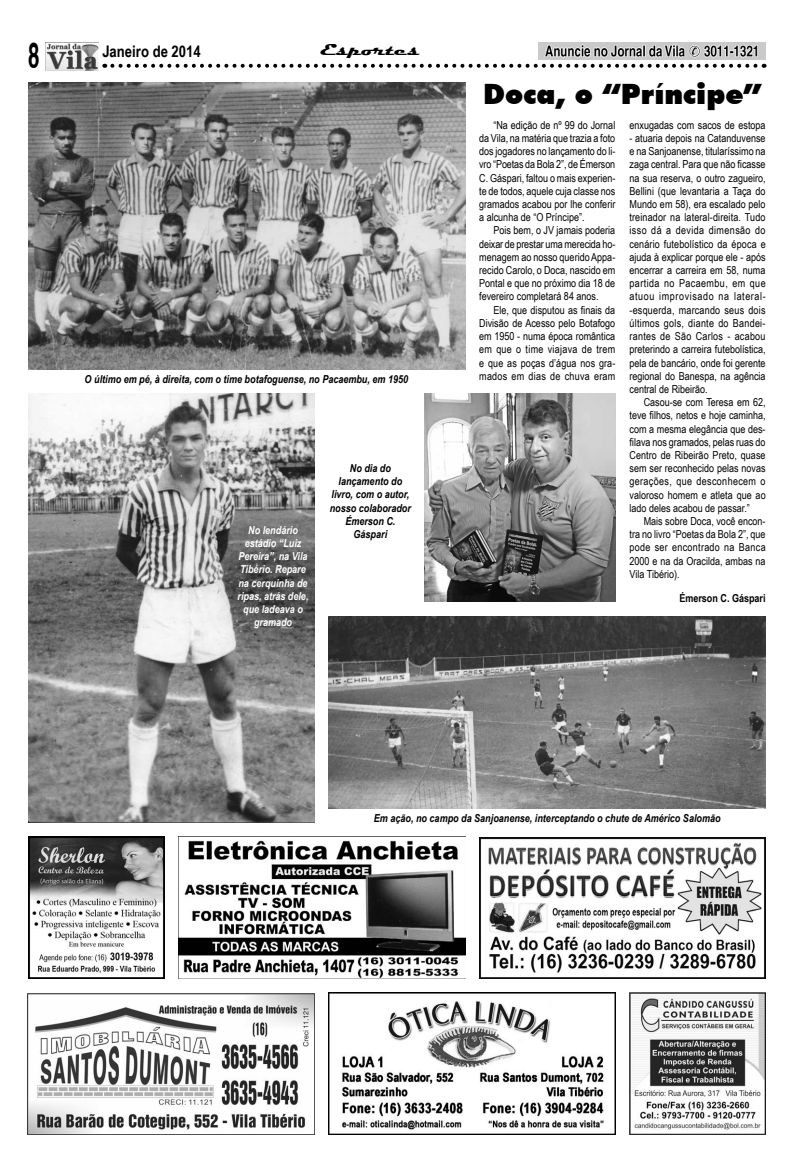
<style>
.page{position:relative;width:794px;height:1163px;background:#fff}
.page>*{position:absolute;margin:0;border:0;box-sizing:border-box;transform-origin:0 0}
.t1{font:700 condensed 35.4px "Helvetica";color:#000;scale:.7 1}
.t2{font:900 28px "Futura BT";color:#000}
.t3{font:700 16px "Arial Narrow";color:#000}
.t4{font:700 16px "Magneto";color:#000;scale:1.3 1}
.t5{font:11px/13.2px "Arial Narrow";color:#000;text-align:justify}
.t6{font:italic 700 11px/13.2px "Arial Narrow";color:#000;text-align:center}
.t7{font:italic 700 11px/13.2px "Arial Narrow";color:#fff;text-align:center}
.t8{font:11px "Arial Narrow";letter-spacing:.025em;color:#000}
.t9{font:700 11px "Arial Narrow";color:#000}
</style>
<div class="page">
<img style="left:46px;top:42px;width:52px;height:29px">
<svg style="left:112px;top:42px;width:652px;height:26px"></svg>
<img style="left:329px;top:992px;width:286px;height:142px">
<img style="left:479px;top:837px;width:286px;height:141px">
<img style="left:28px;top:993px;width:287px;height:141px">
<img style="left:179px;top:836px;width:286px;height:142px">
<img style="left:329px;top:617px;width:436px;height:191px">
<img style="left:28px;top:82px;width:437px;height:287px">
<img style="left:28px;top:393px;width:287px;height:429px">
<img style="left:425px;top:393px;width:190px;height:208px">
<img style="left:629px;top:992px;width:136px;height:142px">
<img style="left:28px;top:836px;width:136px;height:142px">
<h1 class="t1" style="left:28px;top:34px;width:18px">8</h1>
<h3 class="t4" style="left:320px;top:41px;width:78px">Esportes</h3>
<h3 class="t3" style="left:102px;top:39px;width:100px">Janeiro de 2014</h3>
<h2 class="t2" style="left:483px;top:77px;width:280px">Doca, o “Príncipe”</h2>
<p class="t5" style="left:479px;top:118px;width:138px;text-indent:14px">“Na edição de nº 99 do Jornal da Vila, na matéria que trazia a foto dos jogadores no lançamento do li&shy;vro “Poetas da Bola 2”, de Émerson C. Gáspari, faltou o mais experien&shy;te de todos, aquele cuja classe nos gramados acabou por lhe conferir a alcunha de “O Príncipe”.</p>
<p class="t5" style="left:479px;top:223px;width:138px;text-indent:14px">Pois bem, o JV jamais poderia deixar de prestar uma merecida ho&shy;menagem ao nosso querido Appa&shy;recido Carolo, o Doca, nascido em Pontal e que no próximo dia 18 de fevereiro completará 84 anos.</p>
<p class="t5" style="left:479px;top:303px;width:138px;text-indent:14px">Ele, que disputou as finais da Divisão de Acesso pelo Botafogo em 1950 - numa época romântica em que o time viajava de trem e que as poças d’água nos gra-</p>
<p class="t6" style="left:85px;top:371px;width:325px">O último em pé, à direita, com o time botafoguense, no Pacaembu, em 1950</p>
<p class="t8" style="left:479px;top:368px;width:138px">mados em dias de chuva eram</p>
<p class="t7" style="left:238px;top:522px;width:72px">No lendário estádio “Luiz<br>Pereira”, na Vila<br>Tibério. Repare na cerquinha de ripas, atrás dele, que ladeava o gramado</p>
<p class="t6" style="left:330px;top:461px;width:83px">No dia do lançamento do livro, com o autor, nosso colaborador<br>Émerson C.<br>Gáspari</p>
<p class="t5" style="left:629px;top:118px;width:138px">enxugadas com sacos de estopa</p>
<p class="t5" style="left:629px;top:131px;width:138px">- atuaria depois na Catanduvense e na Sanjoanense, titularíssimo na zaga central. Para que não ficasse na sua reserva, o outro zagueiro, Bellini (que levantaria a Taça do Mundo em 58), era escalado pelo treinador na lateral-direita. Tudo isso dá a devida dimensão do cenário futebolístico da época e ajuda à explicar porque ele - após encerrar a carreira em 58, numa partida no Pacaembu, em que atuou improvisado na lateral--esquerda, marcando seus dois últimos gols, diante do Bandei&shy;rantes de São Carlos - acabou preterindo a carreira futebolística, pela de bancário, onde foi gerente regional do Banespa, na agência central de Ribeirão.</p>
<p class="t5" style="left:629px;top:395px;width:138px;text-indent:14px">Casou-se com Teresa em 62, teve filhos, netos e hoje caminha, com a mesma elegância que des&shy;filava nos gramados, pelas ruas do Centro de Ribeirão Preto, quase sem ser reconhecido pelas novas gerações, que desconhecem o valoroso homem e atleta que ao lado deles acabou de passar.”</p>
<p class="t5" style="left:629px;top:514px;width:138px;text-indent:14px">Mais sobre Doca, você encon&shy;tra no livro “Poetas da Bola 2”, que pode ser encontrado na Banca 2000 e na da Oracilda, ambas na Vila Tibério).</p>
<p class="t9" style="left:679px;top:589px;width:88px">Émerson C. Gáspari</p>
<p class="t6" style="left:374px;top:811px;width:348px">Em ação, no campo da Sanjoanense, interceptando o chute de Américo Salomão</p>
</div>
